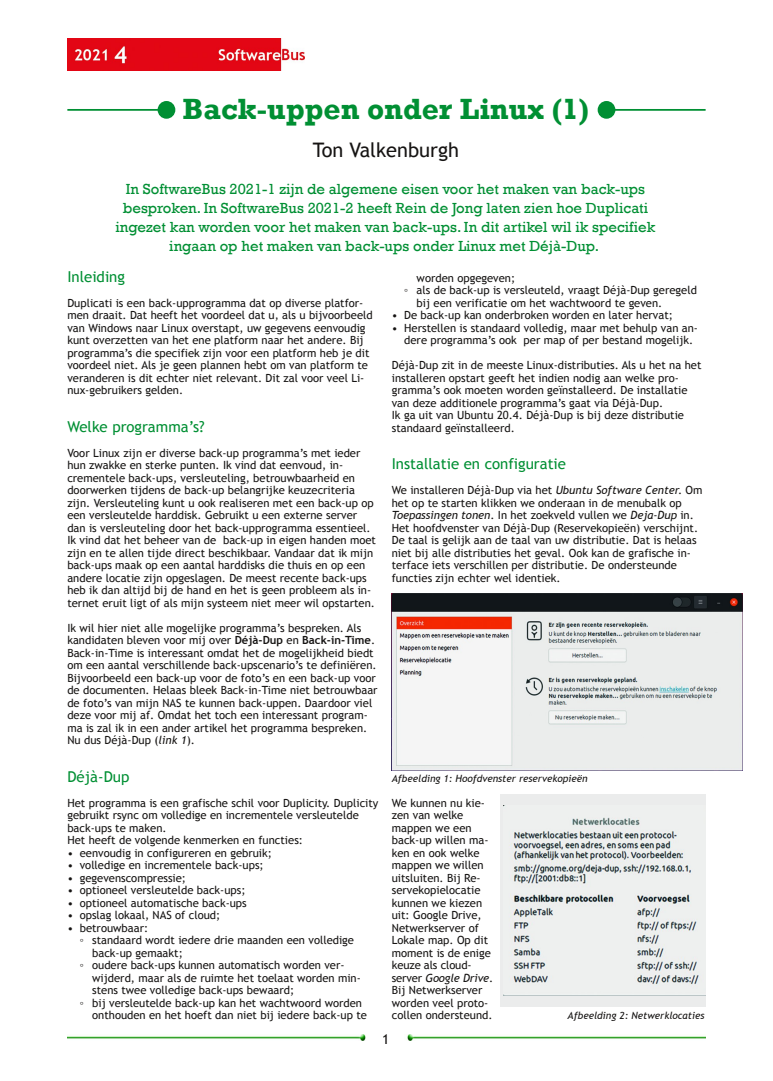
<style>
.page{position:relative;width:773px;height:1081px;background:#fff}
.page>*{position:absolute;margin:0;border:0;box-sizing:border-box;transform-origin:0 0}
.t1{font:700 30px "Rockwell";color:#008f33}
.t2{font:20px "Trebuchet MS";color:#161413}
.t3{font:15px/18.8px "Rockwell";color:#008f33;text-align:center}
.t4{font:15px "Trebuchet MS";color:#008f33}
.t5{font:13.75px "Trebuchet MS";color:#161413}
.t6{font:11.25px/12.5px "Trebuchet MS";color:#161413}
.t7{font:italic 10px "Trebuchet MS";color:#161413}
.s1{font-weight:700}
.s2{font-style:italic}
</style>
<div class="page">
<img style="left:67px;top:39px;width:237px;height:32px">
<img style="left:67px;top:1035px;width:299px;height:5px">
<img style="left:407px;top:1035px;width:298px;height:5px">
<hr style="left:606px;top:109px;width:99px;height:2px;background:#008f33">
<div style="left:597px;top:101px;width:18px;height:18px;background:#008f33;border-radius:50%"></div>
<hr style="left:67px;top:109px;width:100px;height:2px;background:#008f33">
<div style="left:158px;top:101px;width:17px;height:18px;background:#008f33;border-radius:50%"></div>
<img style="left:392px;top:594px;width:350px;height:176px">
<div style="left:500px;top:795px;width:205px;height:212px;background:#ebecec"></div>
<img style="left:503px;top:805px;width:196px;height:190px">
<h1 class="t1" style="left:182px;top:91px;width:408px">Back-uppen onder Linux (1)</h1>
<h2 class="t2" style="left:313px;top:138px;width:148px">Ton Valkenburgh</h2>
<p class="t3" style="left:116px;top:180px;width:541px">In SoftwareBus 2021-1 zijn de algemene eisen voor het maken van back-ups besproken. In SoftwareBus 2021-2 heeft Rein de Jong laten zien hoe Duplicati ingezet kan worden voor het maken van back-ups. In dit artikel wil ik specifiek ingaan op het maken van back-ups onder Linux met Déjà-Dup.</p>
<h3 class="t4" style="left:67px;top:268px;width:59px">Inleiding</h3>
<p class="t6" style="left:67px;top:296px;width:307px">Duplicati is een back‐upprogramma dat op diverse platfor‐ men draait. Dat heeft het voordeel dat u, als u bijvoorbeeld van Windows naar Linux overstapt, uw gegevens eenvoudig kunt overzetten van het ene platform naar het andere. Bij programma’s die specifiek zijn voor een platform heb je dit voordeel niet. Als je geen plannen hebt om van platform te veranderen is dit echter niet relevant. Dit zal voor veel Li‐ nux‐gebruikers gelden.</p>
<h3 class="t4" style="left:67px;top:418px;width:139px">Welke programma’s?</h3>
<p class="t6" style="left:67px;top:446px;width:310px">Voor Linux zijn er diverse back‐up programma’s met ieder hun zwakke en sterke punten. Ik vind dat eenvoud, in‐ crementele back‐ups, versleuteling, betrouwbaarheid en doorwerken tijdens de back‐up belangrijke keuzecriteria zijn. Versleuteling kunt u ook realiseren met een back‐up op een versleutelde harddisk. Gebruikt u een externe server dan is versleuteling door het back‐upprogramma essentieel.<br>Ik vind dat het beheer van de back‐up in eigen handen moet zijn en te allen tijde direct beschikbaar. Vandaar dat ik mijn back‐ups maak op een aantal harddisks die thuis en op een andere locatie zijn opgeslagen. De meest recente back‐ups heb ik dan altijd bij de hand en het is geen probleem als in‐ ternet eruit ligt of als mijn systeem niet meer wil opstarten.</p>
<p class="t6" style="left:67px;top:621px;width:312px">Ik wil hier niet alle mogelijke programma’s bespreken. Als kandidaten bleven voor mij over <span class="s1">Déjà‐Dup</span> en <span class="s1">Back‐in‐Time</span>.<br>Back‐in‐Time is interessant omdat het de mogelijkheid biedt om een aantal verschillende back‐upscenario’s te definiëren.<br>Bijvoorbeeld een back‐up voor de foto’s en een back‐up voor de documenten. Helaas bleek Back‐in‐Time niet betrouwbaar de foto’s van mijn NAS te kunnen back‐uppen. Daardoor viel deze voor mij af. Omdat het toch een interessant program‐ ma is zal ik in een ander artikel het programma bespreken.<br>Nu dus Déjà‐Dup (<span class="s2">link 1</span>).</p>
<h3 class="t4" style="left:67px;top:768px;width:64px">Déjà‐Dup</h3>
<p class="t6" style="left:67px;top:796px;width:312px">Het programma is een grafische schil voor Duplicity. Duplicity gebruikt rsync om volledige en incrementele versleutelde back‐ups te maken.<br>Het heeft de volgende kenmerken en functies:</p>
<p class="t6" style="left:67px;top:846px;width:206px">• eenvoudig in configureren en gebruik;</p>
<p class="t6" style="left:67px;top:859px;width:198px">• volledige en incrementele back‐ups;</p>
<p class="t6" style="left:67px;top:871px;width:120px">• gegevenscompressie;</p>
<p class="t6" style="left:67px;top:884px;width:180px">• optioneel versleutelde back‐ups;</p>
<p class="t6" style="left:67px;top:896px;width:181px">• optioneel automatische back‐ups</p>
<p class="t6" style="left:67px;top:909px;width:154px">• opslag lokaal, NAS of cloud;</p>
<p class="t6" style="left:67px;top:921px;width:82px">• betrouwbaar:</p>
<p class="t6" style="left:80px;top:934px;width:276px">◦ standaard wordt iedere drie maanden een volledige</p>
<p class="t6" style="left:92px;top:946px;width:92px">back‐up gemaakt;</p>
<p class="t6" style="left:80px;top:959px;width:266px">◦ oudere back‐ups kunnen automatisch worden ver‐</p>
<p class="t6" style="left:92px;top:971px;width:270px">wijderd, maar als de ruimte het toelaat worden min‐</p>
<p class="t6" style="left:92px;top:984px;width:203px">stens twee volledige back‐ups bewaard;</p>
<p class="t6" style="left:80px;top:996px;width:284px">◦ bij versleutelde back‐up kan het wachtwoord worden</p>
<p class="t6" style="left:92px;top:1009px;width:276px">onthouden en het hoeft dan niet bij iedere back‐up te</p>
<p class="t6" style="left:416px;top:271px;width:100px">worden opgegeven;</p>
<p class="t6" style="left:404px;top:284px;width:294px">◦ als de back‐up is versleuteld, vraagt Déjà‐Dup geregeld</p>
<p class="t6" style="left:416px;top:296px;width:247px">bij een verificatie om het wachtwoord te geven.</p>
<p class="t6" style="left:392px;top:309px;width:282px">• De back‐up kan onderbroken worden en later hervat;</p>
<p class="t6" style="left:404px;top:321px;width:295px;text-indent:-12px">• Herstellen is standaard volledig, maar met behulp van an‐ dere programma’s ook per map of per bestand mogelijk.</p>
<p class="t6" style="left:392px;top:359px;width:311px">Déjà‐Dup zit in de meeste Linux‐distributies. Als u het na het installeren opstart geeft het indien nodig aan welke pro‐ gramma’s ook moeten worden geïnstalleerd. De installatie van deze additionele programma’s gaat via Déjà‐Dup.<br>Ik ga uit van Ubuntu 20.4. Déjà‐Dup is bij deze distributie standaard geïnstalleerd.</p>
<h3 class="t4" style="left:392px;top:455px;width:176px">Installatie en configuratie</h3>
<p class="t6" style="left:392px;top:484px;width:312px">We installeren Déjà‐Dup via het <span class="s2">Ubuntu Software Center</span>. Om het op te starten klikken we onderaan in de menubalk op <span class="s2">Toepassingen tonen</span>. In het zoekveld vullen we <span class="s2">Deja‐Dup</span> in.<br>Het hoofdvenster van Déjà‐Dup (Reservekopieën) verschijnt.<br>De taal is gelijk aan de taal van uw distributie. Dat is helaas niet bij alle distributies het geval. Ook kan de grafische in‐ terface iets verschillen per distributie. De ondersteunde functies zijn echter wel identiek.</p>
<p class="t7" style="left:392px;top:772px;width:197px">Afbeelding 1: Hoofdvenster reservekopieën</p>
<p class="t6" style="left:392px;top:796px;width:103px">We kunnen nu kie‐ zen van welke mappen we een back‐up willen ma‐ ken en ook welke mappen we willen uitsluiten. Bij Re‐ servekopielocatie kunnen we kiezen uit: Google Drive,<br>Netwerkserver of<br>Lokale map. Op dit moment is de enige keuze als cloud‐ server <span class="s2">Google Drive</span>.<br>Bij Netwerkserver worden veel proto‐ collen ondersteund.</p>
<p class="t7" style="left:567px;top:1010px;width:138px">Afbeelding 2: Netwerklocaties</p>
<p class="t5" style="left:382px;top:1031px;width:9px">1</p>
</div>
